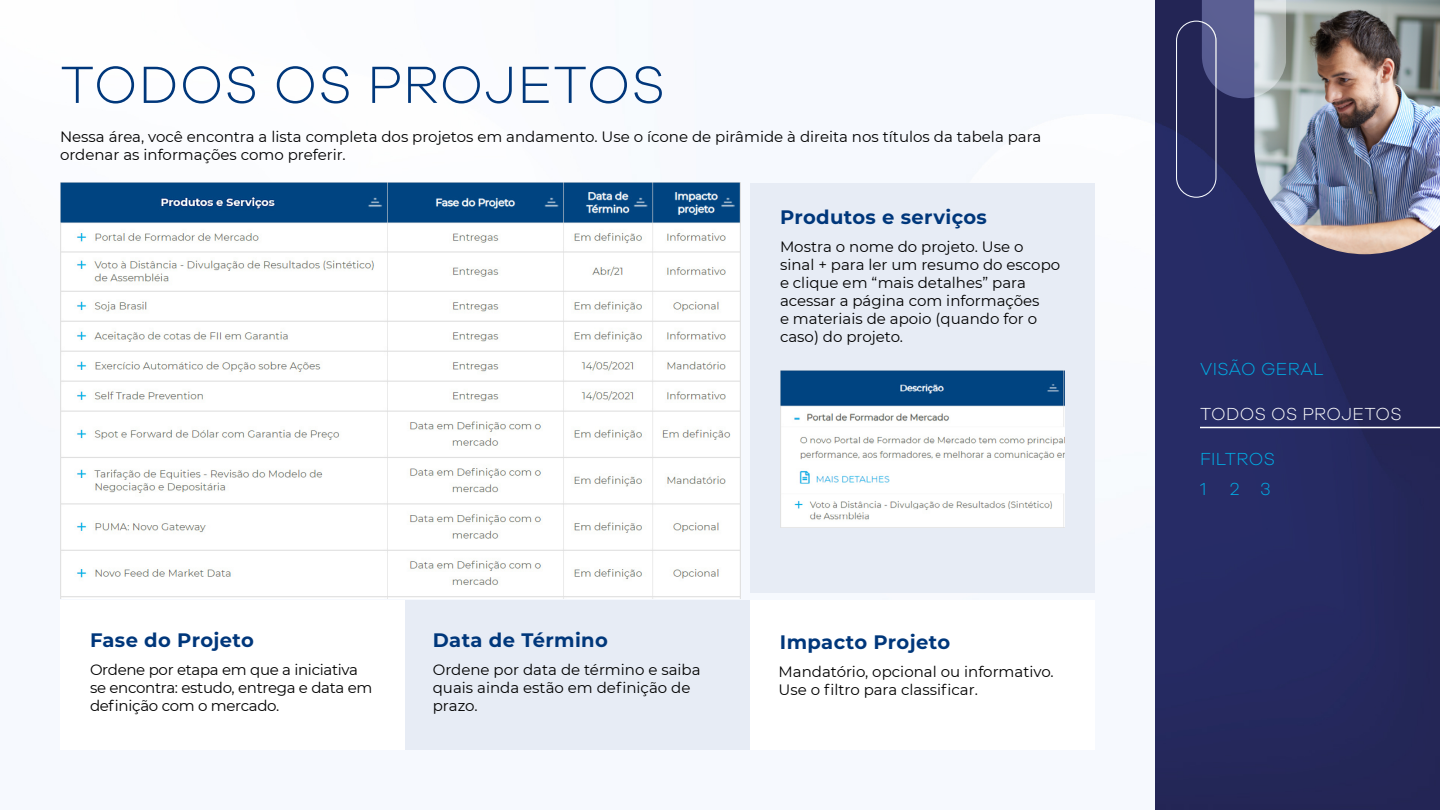
<style>
.page{position:relative;width:1440px;height:810px;background:#fff}
.page>*{position:absolute;margin:0;border:0;box-sizing:border-box;transform-origin:0 0}
.t1{font:300 54px "Galano Grotesque";letter-spacing:.02em;color:#00377b}
.t2{font:700 19.5px "Montserrat";letter-spacing:.02em;color:#00377b}
.t3{font:300 18px/29.2px "Galano Grotesque";letter-spacing:.02em;color:#00afe6}
.t4{font:300 18px "Galano Grotesque";letter-spacing:.02em;color:#fff}
.t5{font:15px/18px "Montserrat";color:#000}
.t6{font:15px/18px "Montserrat";letter-spacing:-.02em;color:#000}
</style>
<div class="page">
<img style="left:60px;top:0;width:1380px;height:810px">
<img style="left:1254px;top:0;width:186px;height:254px">
<div style="left:1176px;top:21px;width:41px;height:177px;border:1px solid #f7fafe;border-radius:20px"></div>
<img style="left:1202px;top:0;width:84px;height:98px">
<div style="left:60px;top:600px;width:345px;height:150px;background:#fff"></div>
<div style="left:405px;top:600px;width:345px;height:150px;background:#e7ecf5"></div>
<div style="left:750px;top:600px;width:345px;height:150px;background:#fff"></div>
<hr style="left:1200px;top:427px;width:240px;height:1px;background:#fff">
<div style="left:750px;top:183px;width:345px;height:409px;background:#e7ecf5"></div>
<img style="left:780px;top:371px;width:285px;height:157px">
<img style="left:60px;top:183px;width:680px;height:415px">
<h1 class="t1" style="left:60px;top:52px;width:606px">TODOS OS PROJETOS</h1>
<p class="t5" style="left:60px;top:127px;width:983px">Nessa área, você encontra a lista completa dos projetos em andamento. Use o ícone de pirâmide à direita nos títulos da tabela para ordenar as informações como preferir.</p>
<h2 class="t2" style="left:780px;top:203px;width:209px">Produtos e serviços</h2>
<p class="t5" style="left:780px;top:237px;width:282px">Mostra o nome do projeto. Use o sinal + para ler um resumo do escopo e clique em “mais detalhes” para acessar a página com informações<br>e materiais de apoio (quando for o caso) do projeto.</p>
<h2 class="t2" style="left:90px;top:626px;width:165px">Fase do Projeto</h2>
<h2 class="t2" style="left:433px;top:626px;width:177px">Data de Término</h2>
<h2 class="t2" style="left:780px;top:628px;width:172px">Impacto Projeto</h2>
<p class="t6" style="left:90px;top:660px;width:284px">Ordene por etapa em que a iniciativa se encontra: estudo, entrega e data em definição com o mercado.</p>
<p class="t5" style="left:433px;top:660px;width:269px">Ordene por data de término e saiba quais ainda estão em definição de prazo.</p>
<p class="t5" style="left:778px;top:662px;width:277px">Mandatório, opcional ou informativo.<br>Use o filtro para classificar.</p>
<p class="t3" style="left:1200px;top:354px;width:125px">VISÃO GERAL</p>
<p class="t4" style="left:1200px;top:404px;width:203px">TODOS OS PROJETOS</p>
<p class="t3" style="left:1200px;top:444px;width:76px">FILTROS<br>1</p>
<p class="t3" style="left:1230px;top:473px;width:42px">2 3</p>
</div>
